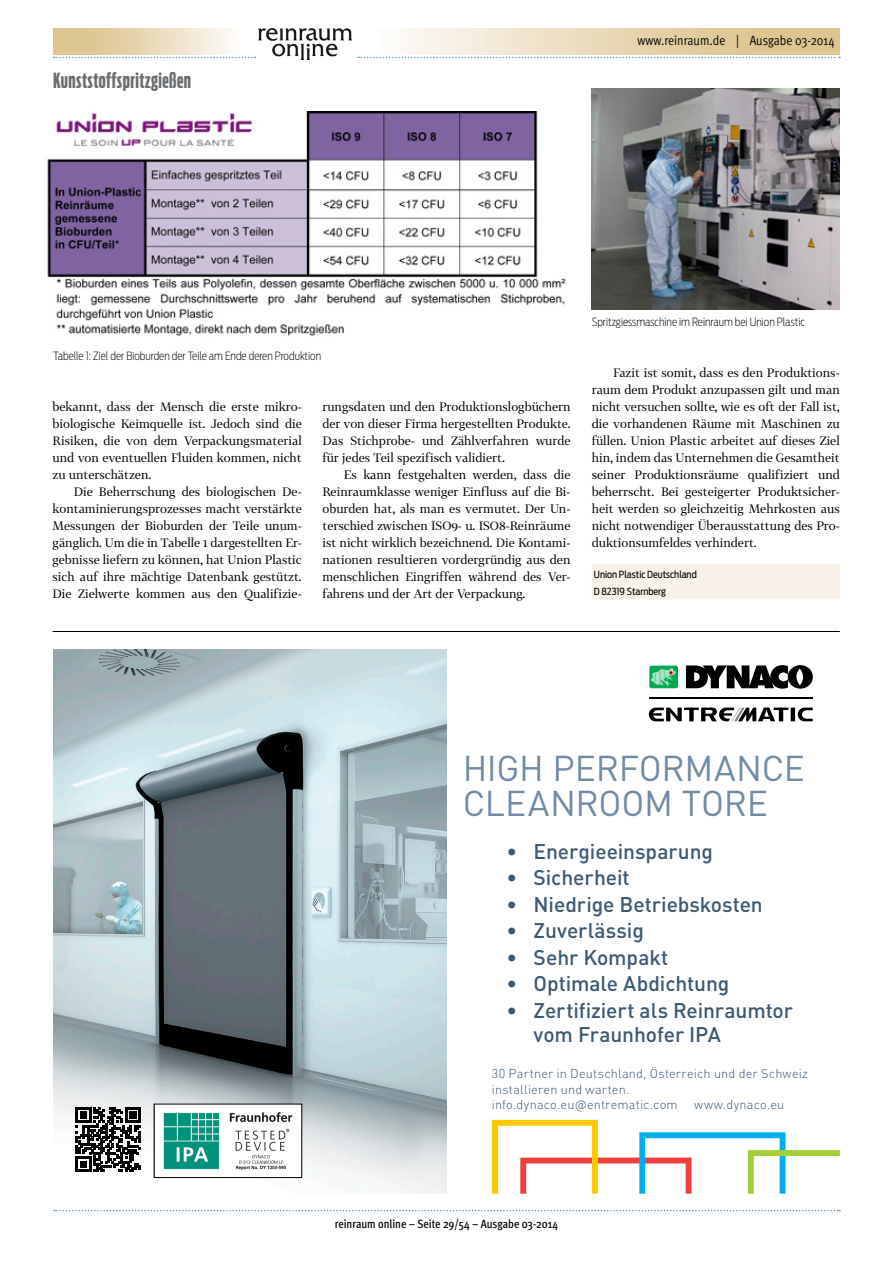
<style>
.page{position:relative;width:893px;height:1263px;background:#fff}
.page>*{position:absolute;margin:0;border:0;box-sizing:border-box;transform-origin:0 0}
.t1{font:35.4px/35.2px "DINOT";letter-spacing:-.01em;color:#728ba4}
.t2{font:500 21px/24px "DINOT";letter-spacing:-.005em;color:#3d5873}
.t3{font:700 21px "Antenna Comp";letter-spacing:.025em;color:#6b6e71}
.t4{font:13.5px "Meta OT Cond Norm";color:#000}
.t5{font:300 12.75px/15.8px "DINOT";letter-spacing:.015em;color:#3d5873}
.t6{font:12px/17px "Tabac G2";color:#000;text-align:justify}
.t7{font:500 condensed 12px "Meta OT";color:#000}
.t8{font:200 11.25px "Antenna Cond";color:#000}
.t9{font:9.75px/17px "Antenna Cond";color:#000}
</style>
<div class="page">
<svg style="left:358px;top:57px;width:482px;height:1px"></svg>
<svg style="left:54px;top:57px;width:201px;height:1px"></svg>
<svg style="left:54px;top:1210px;width:786px;height:1px"></svg>
<img style="left:258px;top:29px;width:94px;height:31px">
<img style="left:47px;top:111px;width:519px;height:225px">
<div style="left:592px;top:564px;width:248px;height:18px;background:#f7f1e7"></div>
<div style="left:592px;top:581px;width:248px;height:18px;background:#f7f1e7"></div>
<img style="left:592px;top:88px;width:248px;height:221px">
<img style="left:53px;top:649px;width:393px;height:545px">
<img style="left:156px;top:1106px;width:144px;height:70px">
<div style="left:154px;top:1104px;width:148px;height:74px;border:1px solid #000"></div>
<svg style="left:648px;top:664px;width:31px;height:26px"></svg>
<svg style="left:798px;top:707px;width:15px;height:14px"></svg>
<hr style="left:791px;top:707px;width:4px;height:14px;background:#000">
<svg style="left:649px;top:707px;width:139px;height:14px"></svg>
<hr style="left:649px;top:697px;width:164px;height:1px;background:#000">
<svg style="left:686px;top:665px;width:127px;height:24px"></svg>
<svg style="left:649px;top:666px;width:29px;height:22px"></svg>
<svg style="left:492px;top:1120px;width:348px;height:74px"></svg>
<svg style="left:76px;top:1107px;width:65px;height:65px"></svg>
<hr style="left:53px;top:631px;width:787px;height:1px;background:#000">
<h2 class="t3" style="left:53px;top:69px;width:139px">Kunststoffspritzgießen</h2>
<p class="t4" style="left:637px;top:32px;width:199px">www.reinraum.de | Ausgabe 03-2014</p>
<p class="t8" style="left:53px;top:349px;width:269px">Tabelle 1: Ziel der Bioburden der Teile am Ende deren Produktion</p>
<p class="t6" style="left:53px;top:398px;width:251px">bekannt, dass der Mensch die erste mikro&shy;biologische Keimquelle ist. Jedoch sind die Risiken, die von dem Verpackungsmaterial und von eventuellen Fluiden kommen, nicht zu unterschätzen.</p>
<p class="t6" style="left:53px;top:483px;width:251px;text-indent:21px">Die Beherrschung des biologischen De&shy;kontaminierungsprozesses macht verstärkte Messungen der Bioburden der Teile unum&shy;gänglich. Um die in Tabelle 1 dargestellten Er&shy;gebnisse liefern zu können, hat Union Plastic sich auf ihre mächtige Datenbank gestützt.<br>Die Zielwerte kommen aus den Qualifizie-</p>
<p class="t6" style="left:322px;top:398px;width:250px">rungsdaten und den Produktionslogbüchern der von dieser Firma hergestellten Produkte.<br>Das Stichprobe- und Zählverfahren wurde für jedes Teil spezifisch validiert.</p>
<p class="t6" style="left:322px;top:466px;width:250px;text-indent:21px">Es kann festgehalten werden, dass die Reinraumklasse weniger Einfluss auf die Bi&shy;oburden hat, als man es vermutet. Der Un&shy;terschied zwischen ISO9- u. ISO8-Reinräume ist nicht wirklich bezeichnend. Die Kontami&shy;nationen resultieren vordergründig aus den menschlichen Eingriffen während des Ver&shy;fahrens und der Art der Verpackung.</p>
<p class="t8" style="left:592px;top:315px;width:215px">Spritzgiessmaschine im Reinraum bei Union Plastic</p>
<p class="t6" style="left:592px;top:364px;width:250px;text-indent:21px">Fazit ist somit, dass es den Produktions&shy;raum dem Produkt anzupassen gilt und man nicht versuchen sollte, wie es oft der Fall ist, die vorhandenen Räume mit Maschinen zu füllen. Union Plastic arbeitet auf dieses Ziel hin, indem das Unternehmen die Gesamtheit seiner Produktionsräume qualifiziert und beherrscht. Bei gesteigerter Produktsicher&shy;heit werden so gleichzeitig Mehrkosten aus nicht notwendiger Überausstattung des Pro&shy;duktionsumfeldes verhindert.</p>
<p class="t9" style="left:594px;top:566px;width:104px">Union Plastic Deutschland<br>D 82319 Starnberg</p>
<h1 class="t1" style="left:463px;top:750px;width:344px">HIGH PERFORMANCE<br>CLEANROOM TORE</h1>
<h2 class="t2" style="left:507px;top:838px;width:208px">• Energieeinsparung</h2>
<h2 class="t2" style="left:507px;top:865px;width:125px">• Sicherheit</h2>
<h2 class="t2" style="left:507px;top:892px;width:258px">• Niedrige Betriebskosten</h2>
<h2 class="t2" style="left:507px;top:918px;width:139px">• Zuverlässig</h2>
<h2 class="t2" style="left:507px;top:945px;width:163px">• Sehr Kompakt</h2>
<h2 class="t2" style="left:507px;top:971px;width:224px">• Optimale Abdichtung</h2>
<h2 class="t2" style="left:534px;top:998px;width:261px;text-indent:-27px">• Zertifiziert als Reinraumtor vom Fraunhofer IPA</h2>
<p class="t5" style="left:492px;top:1065px;width:318px">30 Partner in Deutschland, Österreich und der Schweiz installieren und warten. info.dynaco.eu@entrematic.com</p>
<p class="t5" style="left:694px;top:1097px;width:92px">www.dynaco.eu</p>
<p class="t7" style="left:335px;top:1216px;width:225px">reinraum online – Seite 29/54 – Ausgabe 03-2014</p>
</div>
